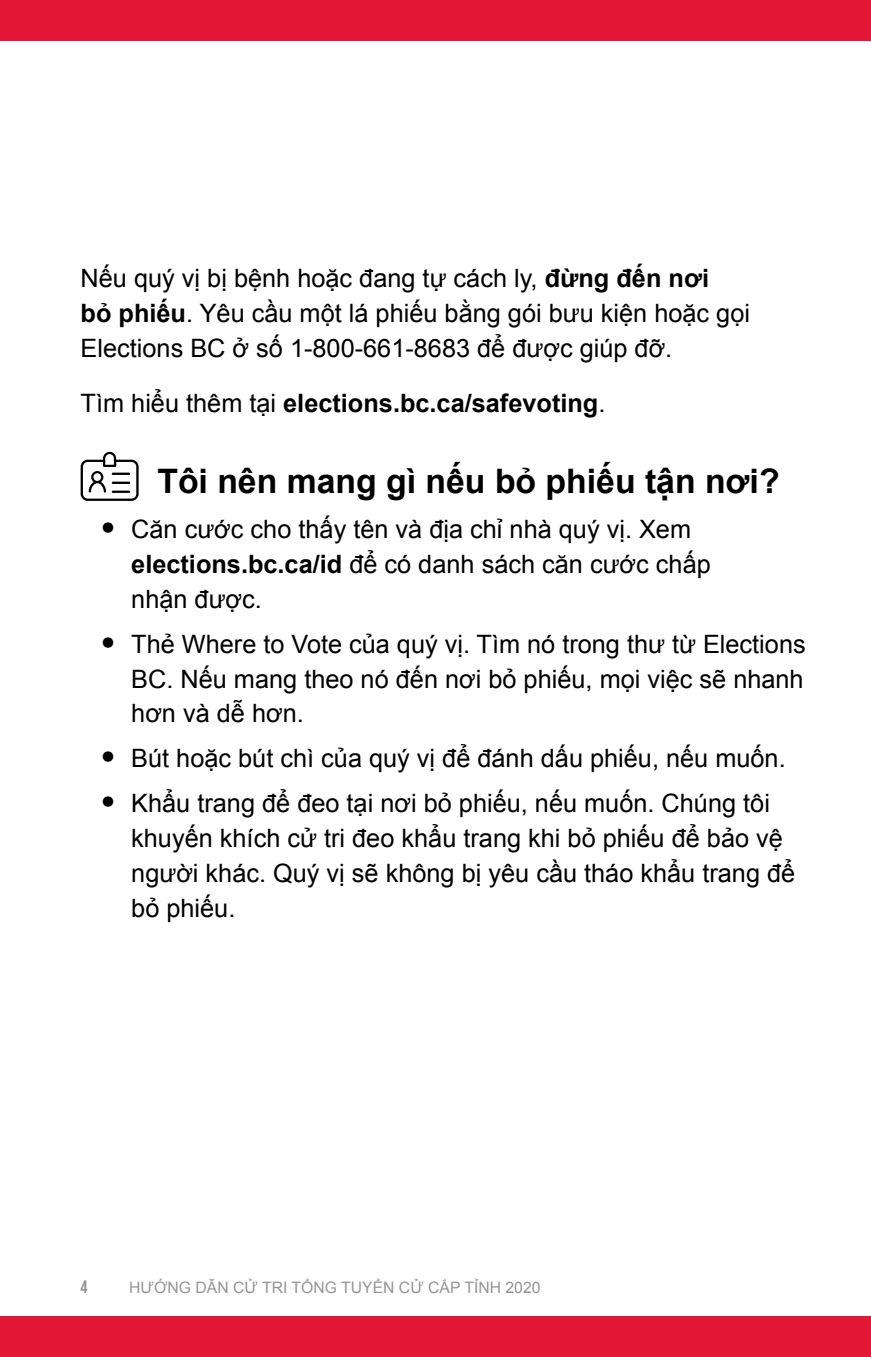
<style>
.page{position:relative;width:871px;height:1357px;background:#fff}
.page>*{position:absolute;margin:0;border:0;box-sizing:border-box;transform-origin:0 0}
.t1{font:700 33.75px "Arial";color:#000}
.t2{font:25.2px/34.9px "Arial";color:#000}
.t3{font:700 25.2px "Arial";color:#000}
.t4{font:18px "Bebas Neue";color:#939598}
.t5{font:15.75px "Arial";color:#939598}
.s1{font-weight:700}
.s2{font-weight:400}
.s3{font-family:"Helvetica Neue LT Std";font-size:29.25px}
</style>
<div class="page">
<div style="left:0;top:0;width:871px;height:40px;background:#e31837"></div>
<div style="left:0;top:1316px;width:871px;height:41px;background:#e31837"></div>
<svg style="left:81px;top:452px;width:58px;height:49px"></svg>
<p class="t2" style="left:81px;top:261px;width:671px">Nếu quý vị bị bệnh hoặc đang tự cách ly, <span class="s1">đừng đến nơi<br>bỏ phiếu</span>. Yêu cầu một lá phiếu bằng gói bưu kiện hoặc gọi<br>Elections BC ở số 1-800-661-8683 để được giúp đỡ.</p>
<p class="t3" style="left:81px;top:386px;width:526px"><span class="s2">Tìm hiểu thêm tại</span> elections.bc.ca/safevoting<span class="s2">.</span></p>
<h1 class="t1" style="left:157px;top:459px;width:624px">Tôi nên mang gì nếu bỏ phiếu tận nơi?</h1>
<p class="t2" style="left:131px;top:512px;width:581px;text-indent:-30px"><span class="s3">•</span> Căn cước cho thấy tên và địa chỉ nhà quý vị. Xem <span class="s1">elections.bc.ca/id</span> để có danh sách căn cước chấp nhận được.</p>
<p class="t2" style="left:131px;top:627px;width:676px;text-align:justify;text-indent:-30px"><span class="s3">•</span> Thẻ Where to Vote của quý vị. Tìm nó trong thư từ Elections BC. Nếu mang theo nó đến nơi bỏ phiếu, mọi việc sẽ nhanh hơn và dễ hơn.</p>
<p class="t2" style="left:101px;top:741px;width:686px"><span class="s3">•</span> Bút hoặc bút chì của quý vị để đánh dấu phiếu, nếu muốn.</p>
<p class="t2" style="left:131px;top:786px;width:665px;text-indent:-30px"><span class="s3">•</span> Khẩu trang để đeo tại nơi bỏ phiếu, nếu muốn. Chúng tôi khuyến khích cử tri đeo khẩu trang khi bỏ phiếu để bảo vệ người khác. Quý vị sẽ không bị yêu cầu tháo khẩu trang để bỏ phiếu.</p>
<p class="t4" style="left:81px;top:1277px;width:9px">4</p>
<p class="t5" style="left:129px;top:1277px;width:413px">HƯỚNG DẪN CỬ TRI TỔNG TUYỂN CỬ CẤP TỈNH 2020</p>
</div>
